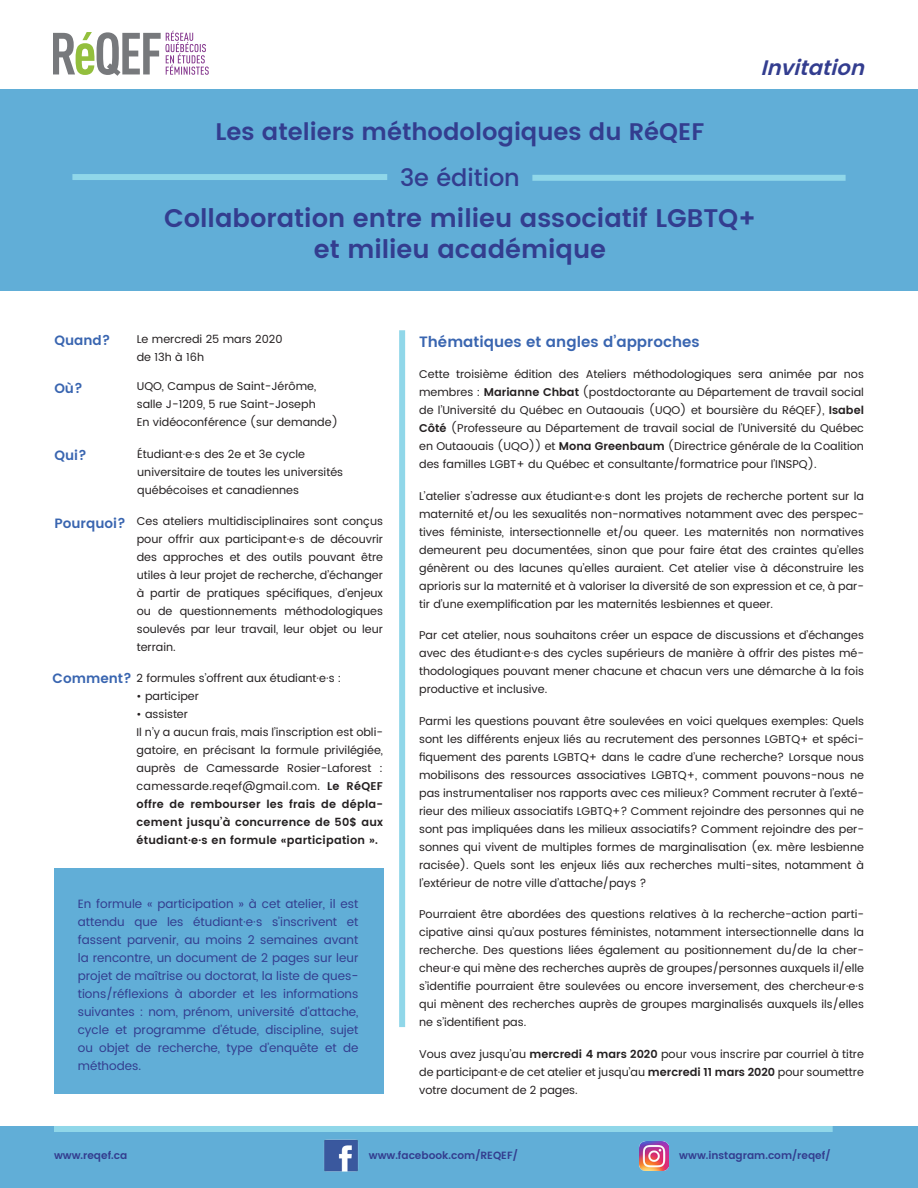
<style>
.page{position:relative;width:918px;height:1188px;background:#fff}
.page>*{position:absolute;margin:0;border:0;box-sizing:border-box;transform-origin:0 0}
.t1{font:600 25.5px "Poppins";color:#333d8f}
.t2{font:600 24px "Poppins";color:#333d8f}
.t3{font:500 24px "Poppins";color:#333d8f}
.t4{font:italic 600 21px "Poppins";color:#333d8f}
.t5{font:600 15px "Poppins";color:#3965b0}
.t6{font:600 13.5px "Poppins";color:#3965b0}
.t7{font:12px/18px "Poppins";color:#333d8f;text-align:justify}
.t8{font:11.25px/18px "Poppins";color:#231f20;text-align:justify}
.t9{font:600 10.5px "Poppins";color:#333d8f}
.s1{font-weight:600}
</style>
<div class="page">
<div style="left:0;top:1126px;width:918px;height:62px;background:#61aed7"></div>
<div style="left:0;top:89px;width:918px;height:201px;background:#61aed7"></div>
<div style="left:54px;top:869px;width:329px;height:225px;background:#61aed7"></div>
<svg style="left:53px;top:31px;width:155px;height:45px"></svg>
<div style="left:399px;top:330px;width:6px;height:697px;background:#90d7e9"></div>
<div style="left:532px;top:175px;width:314px;height:6px;background:#90d7e9"></div>
<div style="left:72px;top:174px;width:315px;height:6px;background:#90d7e9"></div>
<div style="left:54px;top:1126px;width:779px;height:6px;background:#90d7e9"></div>
<img style="left:640px;top:1142px;width:28px;height:28px">
<img style="left:324px;top:1139px;width:34px;height:33px">
<p class="t4" style="left:760px;top:52px;width:113px">Invitation</p>
<p class="t2" style="left:216px;top:113px;width:490px">Les ateliers méthodologiques du RéQEF</p>
<p class="t3" style="left:400px;top:160px;width:121px">3e édition</p>
<p class="t1" style="left:164px;top:199px;width:593px">Collaboration entre milieu associatif LGBTQ+</p>
<p class="t1" style="left:314px;top:230px;width:294px">et milieu académique</p>
<p class="t6" style="left:54px;top:330px;width:58px">Quand?</p>
<p class="t6" style="left:54px;top:378px;width:30px">Où?</p>
<p class="t8" style="left:137px;top:330px;width:147px">Le mercredi 25 mars 2020</p>
<p class="t8" style="left:137px;top:348px;width:69px">de 13h à 16h</p>
<p class="t8" style="left:137px;top:378px;width:181px">UQO, Campus de Saint-Jérôme,</p>
<p class="t8" style="left:137px;top:396px;width:181px">salle J-1209, 5 rue Saint-Joseph</p>
<p class="t8" style="left:137px;top:414px;width:203px">En vidéoconférence (sur demande)</p>
<p class="t6" style="left:54px;top:445px;width:34px">Qui?</p>
<p class="t8" style="left:137px;top:445px;width:169px">Étudiant·e·s des 2e et 3e cycle</p>
<p class="t8" style="left:137px;top:463px;width:207px">universitaire de toutes les universités</p>
<p class="t8" style="left:137px;top:481px;width:163px">québécoises et canadiennes</p>
<p class="t6" style="left:55px;top:513px;width:73px">Pourquoi?</p>
<p class="t8" style="left:137px;top:512px;width:248px">Ces ateliers multidisciplinaires sont conçus pour offrir aux participant·e·s de découvrir des approches et des outils pouvant être utiles à leur projet de recherche, d’échanger à partir de pratiques spécifiques, d’enjeux ou de questionnements méthodologiques soulevés par leur travail, leur objet ou leur terrain.</p>
<p class="t6" style="left:53px;top:668px;width:81px">Comment?</p>
<p class="t8" style="left:137px;top:670px;width:206px">2 formules s’offrent aux étudiant·e·s :</p>
<p class="t8" style="left:137px;top:688px;width:64px">• participer</p>
<p class="t8" style="left:137px;top:706px;width:53px">• assister</p>
<p class="t8" style="left:137px;top:724px;width:248px">Il n’y a aucun frais, mais l’inscription est obli&shy;gatoire, en précisant la formule privilégiée, auprès de Camessarde Rosier-Laforest : camessarde.reqef@gmail.com. <span class="s1">Le RéQEF offre de rembourser les frais de dépla&shy;cement jusqu’à concurrence de 50$ aux étudiant·e·s en formule «participation ».</span></p>
<p class="t7" style="left:78px;top:895px;width:282px">En formule « participation » à cet atelier, il est attendu que les étudiant·e·s s’inscrivent et fassent parvenir, au moins 2 semaines avant la rencontre, un document de 2 pages sur leur projet de maîtrise ou doctorat, la liste de ques&shy;tions/réflexions à aborder et les informations suivantes : nom, prénom, université d’attache, cycle et programme d’étude, discipline, sujet ou objet de recherche, type d’enquête et de méthodes.</p>
<p class="t5" style="left:419px;top:330px;width:282px">Thématiques et angles d’approches</p>
<p class="t8" style="left:419px;top:366px;width:446px">Cette troisième édition des Ateliers méthodologiques sera animée par nos membres : <span class="s1">Marianne Chbat</span> (postdoctorante au Département de travail social de l’Université du Québec en Outaouais (UQO) et boursière du RéQEF), <span class="s1">Isabel Côté</span> (Professeure au Département de travail social de l’Université du Québec en Outaouais (UQO)) et <span class="s1">Mona Greenbaum</span> (Directrice générale de la Coalition des familles LGBT+ du Québec et consultante/formatrice pour l’INSPQ).</p>
<p class="t8" style="left:419px;top:487px;width:446px">L’atelier s’adresse aux étudiant·e·s dont les projets de recherche portent sur la maternité et/ou les sexualités non-normatives notamment avec des perspec&shy;tives féministe, intersectionnelle et/ou queer. Les maternités non normatives demeurent peu documentées, sinon que pour faire état des craintes qu’elles génèrent ou des lacunes qu’elles auraient. Cet atelier vise à déconstruire les aprioris sur la maternité et à valoriser la diversité de son expression et ce, à par&shy;tir d’une exemplification par les maternités lesbiennes et queer.</p>
<p class="t8" style="left:419px;top:627px;width:446px">Par cet atelier, nous souhaitons créer un espace de discussions et d’échanges avec des étudiant·e·s des cycles supérieurs de manière à offrir des pistes mé&shy;thodologiques pouvant mener chacune et chacun vers une démarche à la fois productive et inclusive.</p>
<p class="t8" style="left:419px;top:712px;width:446px">Parmi les questions pouvant être soulevées en voici quelques exemples: Quels sont les différents enjeux liés au recrutement des personnes LGBTQ+ et spéci&shy;fiquement des parents LGBTQ+ dans le cadre d’une recherche? Lorsque nous mobilisons des ressources associatives LGBTQ+, comment pouvons-nous ne pas instrumentaliser nos rapports avec ces milieux? Comment recruter à l’exté&shy;rieur des milieux associatifs LGBTQ+? Comment rejoindre des personnes qui ne sont pas impliquées dans les milieux associatifs? Comment rejoindre des per&shy;sonnes qui vivent de multiples formes de marginalisation (ex. mère lesbienne racisée). Quels sont les enjeux liés aux recherches multi-sites, notamment à l’extérieur de notre ville d’attache/pays ?</p>
<p class="t8" style="left:419px;top:906px;width:446px">Pourraient être abordées des questions relatives à la recherche-action parti&shy;cipative ainsi qu’aux postures féministes, notamment intersectionnelle dans la recherche. Des questions liées également au positionnement du/de la cher&shy;cheur·e qui mène des recherches auprès de groupes/personnes auxquels il/elle s’identifie pourraient être soulevées ou encore inversement, des chercheur·e·s qui mènent des recherches auprès de groupes marginalisés auxquels ils/elles ne s’identifient pas.</p>
<p class="t8" style="left:419px;top:1045px;width:446px">Vous avez jusqu’au <span class="s1">mercredi 4 mars 2020</span> pour vous inscrire par courriel à titre de participant·e de cet atelier et jusqu’au <span class="s1">mercredi 11 mars 2020</span> pour soumettre votre document de 2 pages.</p>
<p class="t9" style="left:54px;top:1147px;width:75px">www.reqef.ca</p>
<p class="t9" style="left:679px;top:1147px;width:153px">www.instagram.com/reqef/</p>
<p class="t9" style="left:369px;top:1147px;width:151px">www.facebook.com/REQEF/</p>
</div>
